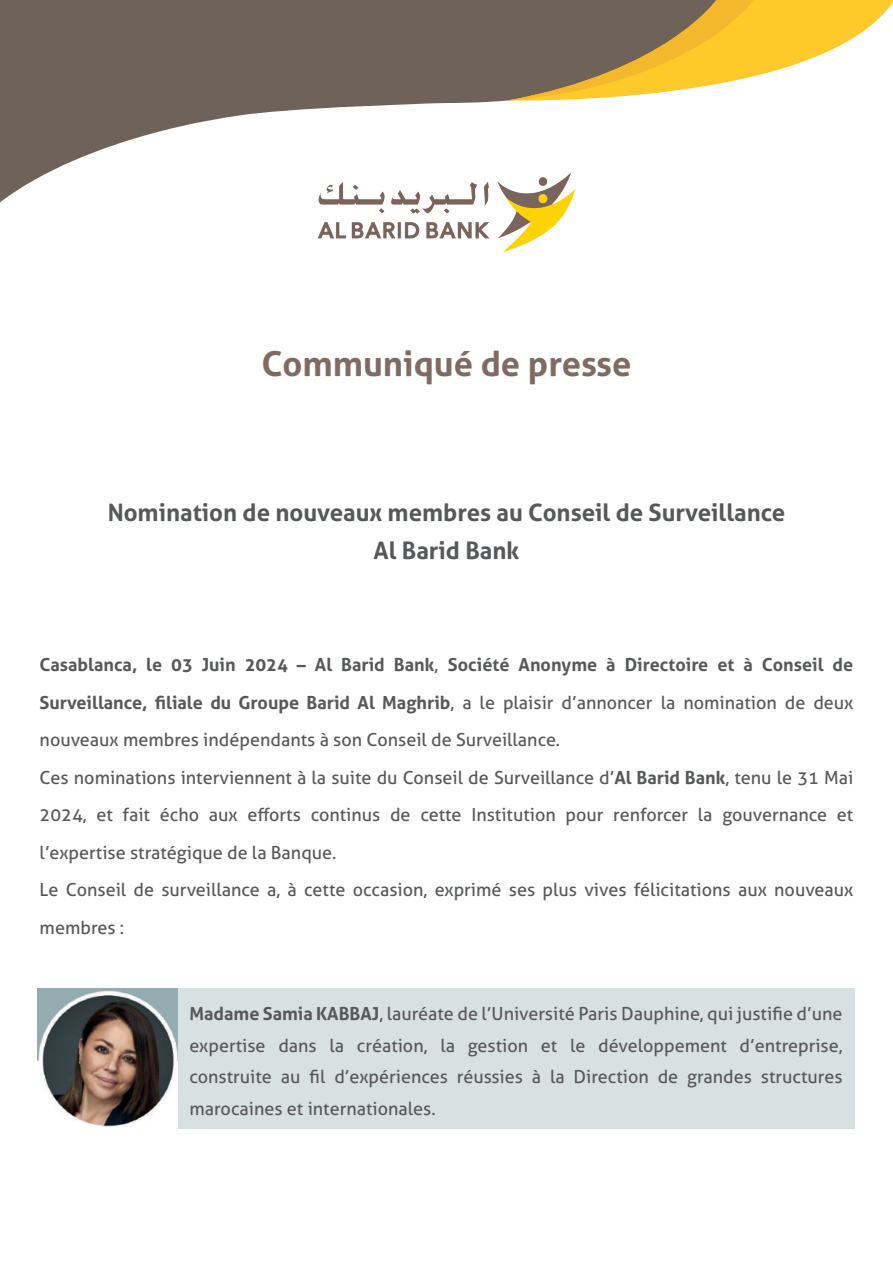
<style>
.page{position:relative;width:893px;height:1263px;background:#fff}
.page>*{position:absolute;margin:0;border:0;box-sizing:border-box;transform-origin:0 0}
.t1{font:700 34.5px "Aller";color:#806b63}
.t2{font:700 24px/37.5px "Aller";color:#57585a;text-align:center}
.t3{font:18px/37.5px "Aller";color:#57585a}
.s1{font-weight:700}
</style>
<div class="page">
<svg style="left:0;top:0;width:508px;height:202px;fill:#6f6259"></svg>
<svg style="left:508px;top:0;width:385px;height:101px"></svg>
<img style="left:317px;top:173px;width:259px;height:79px">
<div style="left:38px;top:989px;width:817px;height:140px;background:#d8e1e2"></div>
<img style="left:38px;top:989px;width:139px;height:140px">
<h1 class="t1" style="left:261px;top:342px;width:371px">Communiqué de presse</h1>
<h2 class="t2" style="left:108px;top:494px;width:679px">Nomination de nouveaux membres au Conseil de Surveillance<br>Al Barid Bank</h2>
<p class="t3" style="left:40px;top:646px;width:815px"><span class="s1">Casablanca, le 03 Juin 2024 – Al Barid Bank</span>, <span class="s1">Société Anonyme à Directoire et à Conseil de Surveillance, filiale du Groupe Barid Al Maghrib</span>, a le plaisir d’annoncer la nomination de deux nouveaux membres indépendants à son Conseil de Surveillance.<br>Ces nominations interviennent à la suite du Conseil de Surveillance d’<span class="s1">Al Barid Bank</span>, tenu le 31 Mai 2024, et fait écho aux efforts continus de cette Institution pour renforcer la gouvernance et l’expertise stratégique de la Banque.<br>Le Conseil de surveillance a, à cette occasion, exprimé ses plus vives félicitations aux nouveaux membres :</p>
<p class="t3" style="left:189px;top:998px;width:655px;line-height:31.5px;text-align:justify"><span class="s1">Madame Samia KABBAJ</span>, lauréate de l’Université Paris Dauphine, qui justifie d’une expertise dans la création, la gestion et le développement d’entreprise, construite au fil d’expériences réussies à la Direction de grandes structures marocaines et internationales.</p>
</div>
